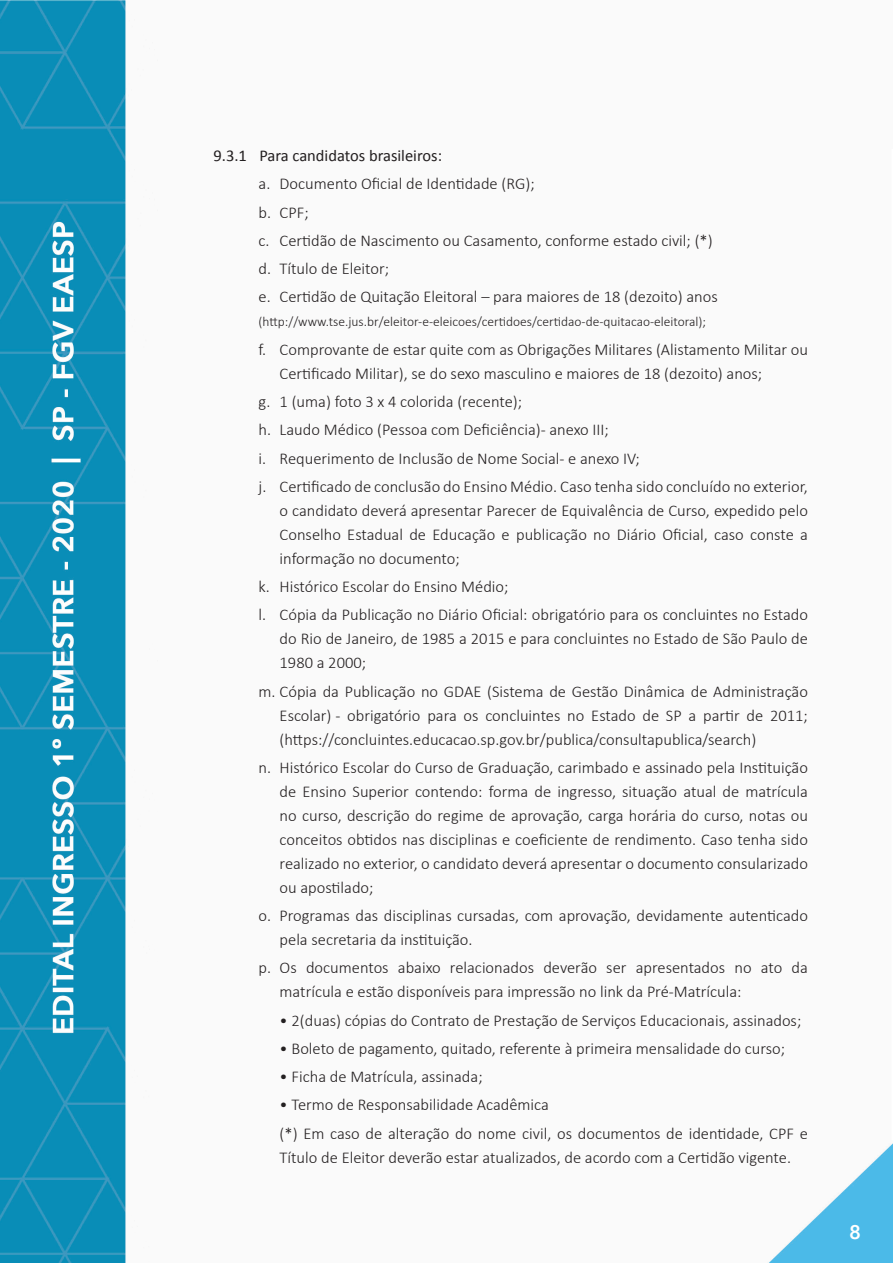
<style>
.page{position:relative;width:893px;height:1263px;background:#fff}
.page>*{position:absolute;margin:0;border:0;box-sizing:border-box;transform-origin:0 0}
.t1{font:600 19.5px "Avenir Next LT Pro";color:#fff}
.t2{font:300 16.5px/24px "Calibri";color:#231f20}
.t3{font:16.5px "Calibri";color:#231f20}
.t4{font:300 13.5px "Calibri";color:#231f20}
</style>
<div class="page">
<img style="left:0;top:0;width:893px;height:1262px">
<div style="left:170px;top:0;width:723px;height:149px;background:#fafafa"></div>
<p class="t3" style="left:214px;top:145px;width:230px">9.3.1 Para candidatos brasileiros:</p>
<p class="t2" style="left:259px;top:170px;width:461px;line-height:28.2px">a. Documento Oficial de Identidade (RG);<br>b. CPF;<br>c. Certidão de Nascimento ou Casamento, conforme estado civil; (*) d. Título de Eleitor;<br>e. Certidão de Quitação Eleitoral – para maiores de 18 (dezoito) anos</p>
<p class="t4" style="left:259px;top:314px;width:449px">(http://www.tse.jus.br/eleitor-e-eleicoes/certidoes/certidao-de-quitacao-eleitoral);</p>
<p class="t2" style="left:280px;top:337px;width:530px;text-indent:-21px">f. Comprovante de estar quite com as Obrigações Militares (Alistamento Militar ou<br>Certificado Militar), se do sexo masculino e maiores de 18 (dezoito) anos;</p>
<p class="t2" style="left:259px;top:387px;width:551px;line-height:28.2px">g. 1 (uma) foto 3 x 4 colorida (recente);<br>h. Laudo Médico (Pessoa com Deficiência)- anexo III;<br>i. Requerimento de Inclusão de Nome Social- e anexo IV;<br>j. Certificado de conclusão do Ensino Médio. Caso tenha sido concluído no exterior,</p>
<p class="t2" style="left:280px;top:498px;width:530px;text-align:justify">o candidato deverá apresentar Parecer de Equivalência de Curso, expedido pelo Conselho Estadual de Educação e publicação no Diário Oficial, caso conste a informação no documento;</p>
<p class="t2" style="left:259px;top:572px;width:551px;line-height:28.2px">k. Histórico Escolar do Ensino Médio;<br>l. Cópia da Publicação no Diário Oficial: obrigatório para os concluintes no Estado</p>
<p class="t2" style="left:280px;top:627px;width:530px">do Rio de Janeiro, de 1985 a 2015 e para concluintes no Estado de São Paulo de<br>1980 a 2000;</p>
<p class="t2" style="left:280px;top:679px;width:530px;text-align:justify;text-indent:-21px">m. Cópia da Publicação no GDAE (Sistema de Gestão Dinâmica de Administração Escolar) - obrigatório para os concluintes no Estado de SP a partir de 2011; (https://concluintes.educacao.sp.gov.br/publica/consultapublica/search)</p>
<p class="t2" style="left:280px;top:755px;width:530px;text-align:justify;text-indent:-21px">n. Histórico Escolar do Curso de Graduação, carimbado e assinado pela Instituição de Ensino Superior contendo: forma de ingresso, situação atual de matrícula no curso, descrição do regime de aprovação, carga horária do curso, notas ou conceitos obtidos nas disciplinas e coeficiente de rendimento. Caso tenha sido realizado no exterior, o candidato deverá apresentar o documento consularizado ou apostilado;</p>
<p class="t2" style="left:280px;top:903px;width:530px;text-indent:-21px">o. Programas das disciplinas cursadas, com aprovação, devidamente autenticado pela secretaria da instituição.</p>
<p class="t2" style="left:280px;top:956px;width:530px;text-indent:-21px">p. Os documentos abaixo relacionados deverão ser apresentados no ato da matrícula e estão disponíveis para impressão no link da Pré-Matrícula:</p>
<p class="t2" style="left:280px;top:1008px;width:523px">• 2(duas) cópias do Contrato de Prestação de Serviços Educacionais, assinados;</p>
<p class="t2" style="left:280px;top:1036px;width:507px">• Boleto de pagamento, quitado, referente à primeira mensalidade do curso;</p>
<p class="t2" style="left:280px;top:1064px;width:205px">• Ficha de Matrícula, assinada;</p>
<p class="t2" style="left:280px;top:1091px;width:530px;line-height:28.2px">• Termo de Responsabilidade Acadêmica<br>(*) Em caso de alteração do nome civil, os documentos de identidade, CPF e</p>
<p class="t2" style="left:280px;top:1145px;width:513px">Título de Eleitor deverão estar atualizados, de acordo com a Certidão vigente.</p>
<p class="t1" style="left:849px;top:1220px;width:13px">8</p>
</div>
